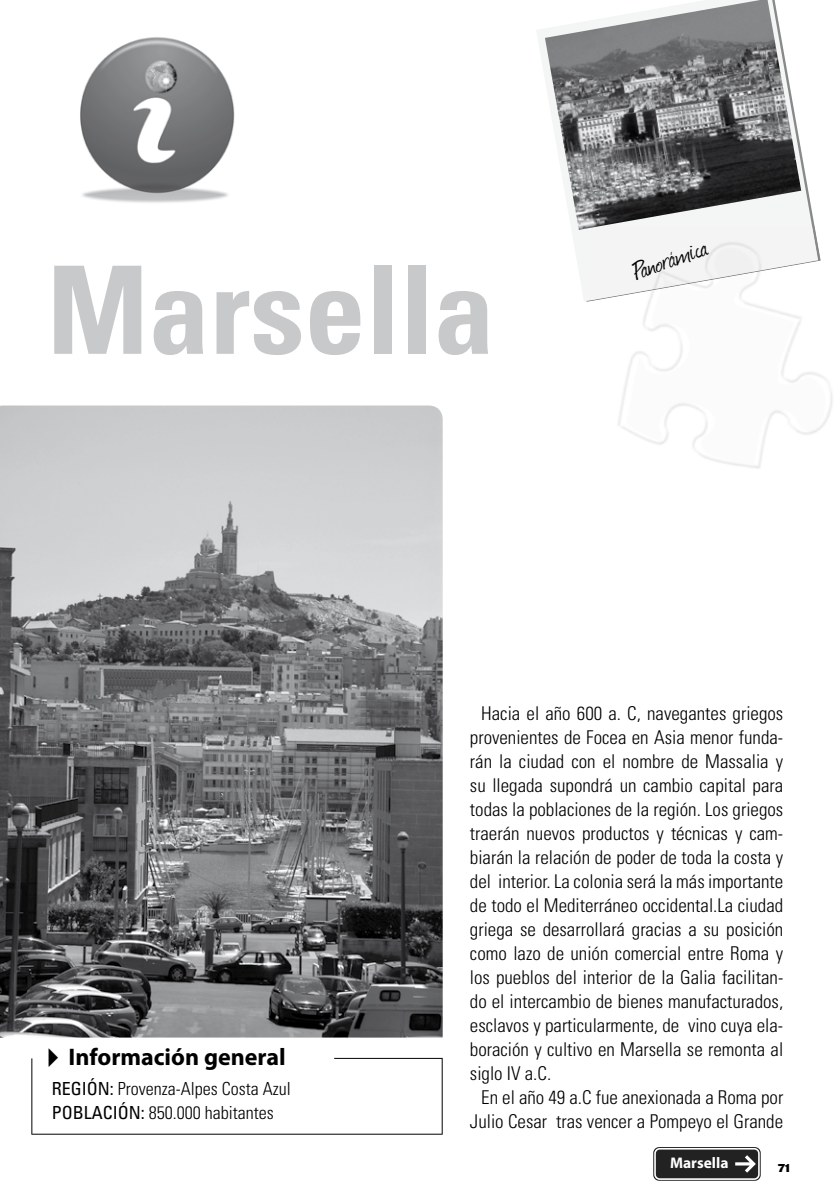
<style>
.page{position:relative;width:840px;height:1191px;background:#fff}
.page>*{position:absolute;margin:0;border:0;box-sizing:border-box;transform-origin:0 0}
.t1{font:700 condensed 122px "Univers";color:#c8c9ca}
.t2{font:30px "Journal";color:#000}
.t3{font:700 24px "Myriad Pro";color:#000}
.t4{font:300 condensed 19px "Univers";color:#000}
.t5{font:300 condensed 18px/24px "Univers";color:#000}
.t6{font:700 15.4px "Myriad Pro";color:#fff}
.t7{font:12px "Knockout HTF72 Full Cruiserw";color:#000}
.s1{font-weight:400}
</style>
<div class="page">
<svg style="left:31px;top:1058px;width:411px;height:76px"></svg>
<img style="left:0;top:405px;width:442px;height:632px">
<svg style="left:537px;top:29px;width:278px;height:272px"></svg>
<img style="left:80px;top:37px;width:155px;height:166px">
<img style="left:590px;top:240px;width:230px;height:61px">
<img style="left:590px;top:226px;width:227px;height:74px">
<img style="left:544px;top:0;width:256px;height:230px">
<svg style="left:653px;top:1147px;width:107px;height:33px;background:#454546"></svg>
<h1 class="t1" style="left:47px;top:235px;width:449px">Marsella</h1>
<h2 class="t2" style="left:626px;top:253px;width:79px;rotate:-20deg">Panorámica</h2>
<p class="t3" style="left:37px;top:1041px;width:249px">✔Información general</p>
<p class="t5" style="left:52px;top:1076px;width:240px"><span class="s1">REGIÓN:</span> Provenza-Alpes Costa Azul<br><span class="s1">POBLACIÓN:</span> 850.000 habitantes</p>
<p class="t4" style="left:481px;top:702px;width:303px">Hacia el año 600 a. C, navegantes griegos</p>
<p class="t4" style="left:469px;top:726px;width:314px">provenientes de Focea en Asia menor funda-</p>
<p class="t4" style="left:469px;top:750px;width:314px">rán la ciudad con el nombre de Massalia y</p>
<p class="t4" style="left:469px;top:774px;width:314px">su llegada supondrá un cambio capital para</p>
<p class="t4" style="left:469px;top:798px;width:315px">todas la poblaciones de la región. Los griegos</p>
<p class="t4" style="left:469px;top:822px;width:314px">traerán nuevos productos y técnicas y cam-</p>
<p class="t4" style="left:469px;top:846px;width:314px">biarán la relación de poder de toda la costa y</p>
<p class="t4" style="left:469px;top:870px;width:315px">del interior. La colonia será la más importante</p>
<p class="t4" style="left:469px;top:894px;width:314px">de todo el Mediterráneo occidental.La ciudad</p>
<p class="t4" style="left:469px;top:918px;width:314px">griega se desarrollará gracias a su posición</p>
<p class="t4" style="left:469px;top:942px;width:314px">como lazo de unión comercial entre Roma y</p>
<p class="t4" style="left:469px;top:966px;width:315px">los pueblos del interior de la Galia facilitan-</p>
<p class="t4" style="left:469px;top:990px;width:314px">do el intercambio de bienes manufacturados,</p>
<p class="t4" style="left:469px;top:1014px;width:314px">esclavos y particularmente, de vino cuya ela-</p>
<p class="t4" style="left:469px;top:1038px;width:315px">boración y cultivo en Marsella se remonta al</p>
<p class="t4" style="left:469px;top:1062px;width:83px">siglo IV a.C.</p>
<p class="t4" style="left:481px;top:1086px;width:303px">En el año 49 a.C fue anexionada a Roma por</p>
<p class="t4" style="left:469px;top:1110px;width:314px">Julio Cesar tras vencer a Pompeyo el Grande</p>
<p class="t6" style="left:669px;top:1152px;width:60px">Marsella</p>
<p class="t7" style="left:777px;top:1161px;width:14px">71</p>
</div>
